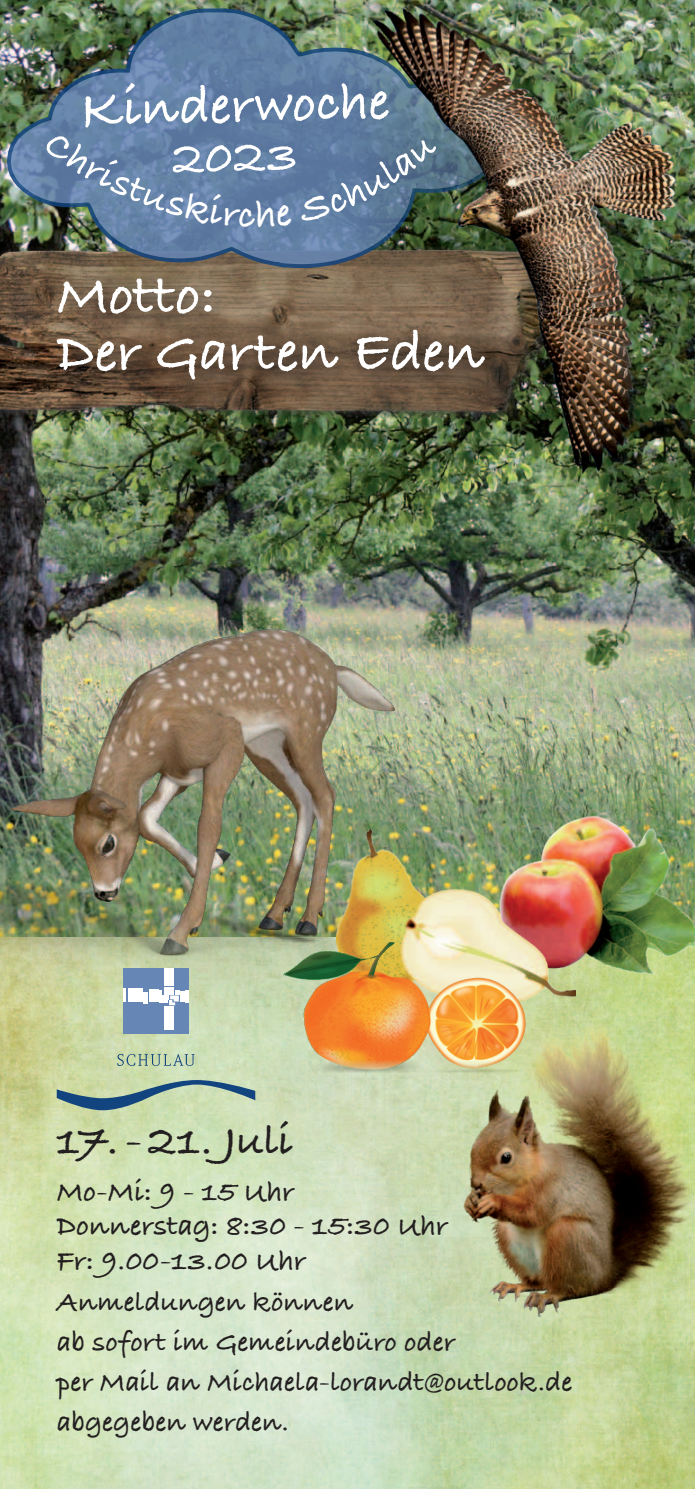
<style>
.page{position:relative;width:695px;height:1489px;background:#fff}
.page>*{position:absolute;margin:0;border:0;box-sizing:border-box;transform-origin:0 0}
.t1{font:700 58.75px/57px "Bradley Hand ITCTT";color:#fff}
.t2{font:700 55.5px "Bradley Hand ITCTT";color:#fff}
.t3{font:700 50.75px "Bradley Hand ITCTT";color:#fff}
.t4{font:700 44.75px "Bradley Hand ITCTT";color:#231f20}
.t5{font:700 30px/34.5px "Bradley Hand ITCTT";letter-spacing:.005em;color:#231f20}
.t6{font:700 28.75px/40px "Bradley Hand ITCTT";letter-spacing:.005em;color:#231f20}
</style>
<div class="page">
<img style="left:0;top:0;width:694px;height:1488px">
<img style="left:488px;top:812px;width:206px;height:163px">
<img style="left:0;top:582px;width:437px;height:446px">
<img style="left:0;top:225px;width:360px;height:218px">
<svg style="left:57px;top:1079px;width:198px;height:31px;background:#9bb4a2"></svg>
<svg style="left:117px;top:1053px;width:78px;height:12px"></svg>
<div style="left:123px;top:968px;width:66px;height:65px;background:#6686b5"></div>
<div style="left:164px;top:968px;width:10px;height:18px;background:#fff"></div>
<svg style="left:123px;top:988px;width:2px;height:13px"></svg>
<div style="left:128px;top:988px;width:14px;height:13px;background:#fff"></div>
<hr style="left:143px;top:992px;width:4px;height:11px;background:#fff">
<div style="left:164px;top:1006px;width:10px;height:24px;background:#fff"></div>
<div style="left:149px;top:989px;width:9px;height:12px;background:#fff"></div>
<svg style="left:159px;top:987px;width:20px;height:18px"></svg>
<hr style="left:180px;top:990px;width:4px;height:11px;background:#fff">
<hr style="left:185px;top:989px;width:4px;height:13px;background:#fff">
<img style="left:5px;top:6px;width:355px;height:264px">
<svg style="left:40px;top:262px;width:320px;height:143px;background:#705b47"></svg>
<img style="left:337px;top:829px;width:238px;height:171px">
<img style="left:360px;top:0;width:334px;height:476px">
<img style="left:283px;top:942px;width:256px;height:144px">
<img style="left:446px;top:1013px;width:248px;height:319px">
<svg style="left:43px;top:131px;width:394px;height:96px;background:#5e7b9c"></svg>
<h2 class="t2" style="left:80px;top:65px;width:310px;rotate:-1deg">Kinderwoche</h2>
<h3 class="t3" style="left:172px;top:119px;width:126px;rotate:-1deg">2023</h3>
<h1 class="t1" style="left:57px;top:264px;width:429px">Motto:<br>Der Garten Eden</h1>
<h3 class="t4" style="left:57px;top:1105px;width:238px">17. - 21. Juli</h3>
<p class="t5" style="left:57px;top:1172px;width:392px">Mo-Mi: 9 - 15 Uhr<br>Donnerstag: 8:30 - 15:30 Uhr<br>Fr: 9.00-13.00 Uhr</p>
<p class="t6" style="left:57px;top:1280px;width:517px">Anmeldungen können<br>ab sofort im Gemeindebüro oder<br>per Mail an Michaela-lorandt@outlook.de abgegeben werden.</p>
</div>
